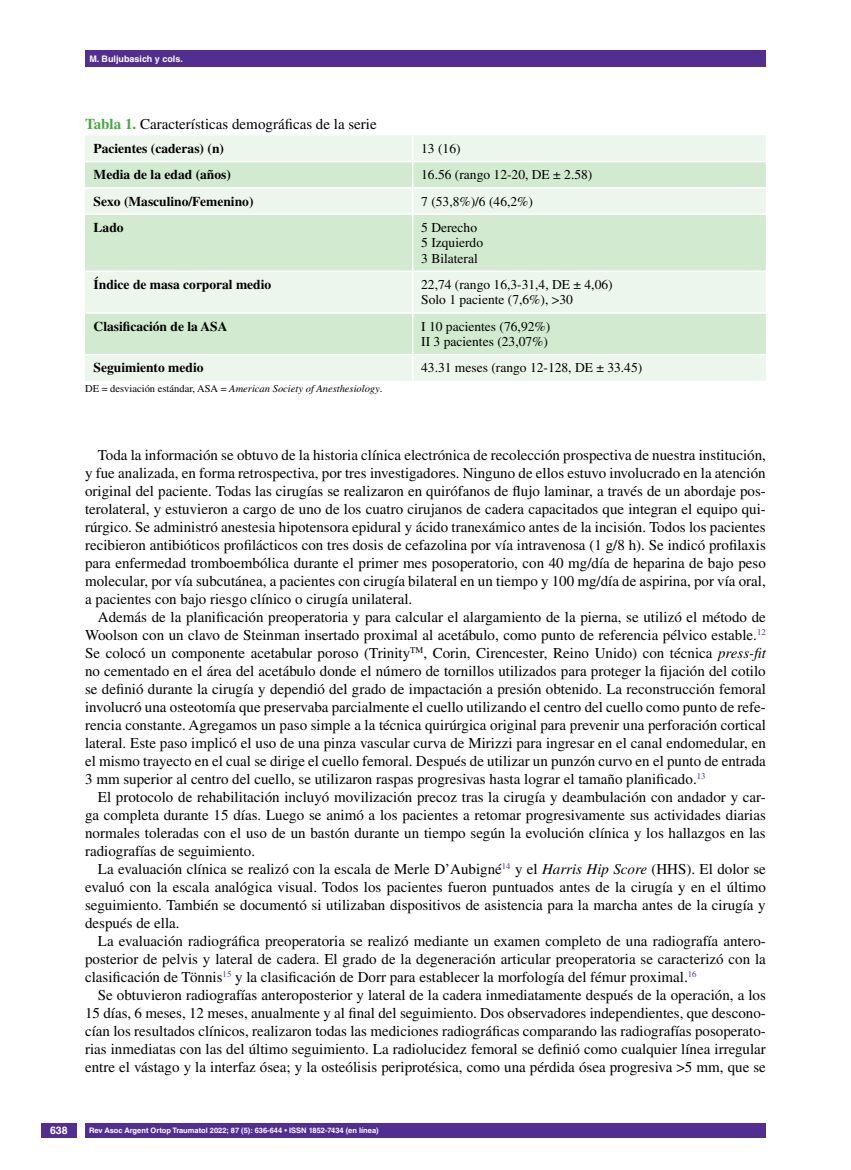
<style>
.page{position:relative;width:851px;height:1170px;background:#fff}
.page>*{position:absolute;margin:0;border:0;box-sizing:border-box;transform-origin:0 0}
.t1{font:15px/18px "Times LT Std";color:#000;text-align:justify}
.t2{font:13.5px/15.5px "Times LT Std";color:#000}
.t3{font:700 13.5px "Times LT Std";color:#000}
.t4{font:italic 10.5px "Times LT Std";color:#000}
.t5{font:700 10.5px "Helvetica LT Std";color:#fff}
.t6{font:700 9px "Helvetica LT Std";color:#fff}
.t7{font:700 7.5px "Helvetica LT Std";color:#fff}
.s1{font-weight:700;color:#49a942}
.s2{font-style:normal}
.s3{font-style:italic}
</style>
<div class="page">
<div style="left:41px;top:1123px;width:36px;height:14px;background:#522e91"></div>
<div style="left:85px;top:50px;width:680px;height:17px;background:#522e91"></div>
<div style="left:85px;top:1123px;width:680px;height:14px;background:#522e91"></div>
<div style="left:85px;top:135px;width:680px;height:246px;background:#edf6ec"></div>
<svg style="left:85px;top:162px;width:680px;height:192px;background:#dbeed9"></svg>
<hr style="left:85px;top:161px;width:327px;height:1px;background:#fff">
<hr style="left:412px;top:161px;width:353px;height:1px;background:#fff">
<hr style="left:85px;top:187px;width:327px;height:2px;background:#fff">
<hr style="left:412px;top:187px;width:353px;height:2px;background:#fff">
<svg style="left:412px;top:135px;width:1px;height:78px"></svg>
<hr style="left:85px;top:213px;width:327px;height:2px;background:#fff">
<hr style="left:412px;top:213px;width:353px;height:2px;background:#fff">
<hr style="left:412px;top:215px;width:1px;height:55px;background:#fff">
<hr style="left:85px;top:270px;width:327px;height:2px;background:#fff">
<hr style="left:412px;top:270px;width:353px;height:2px;background:#fff">
<hr style="left:412px;top:272px;width:1px;height:40px;background:#fff">
<hr style="left:85px;top:312px;width:327px;height:2px;background:#fff">
<hr style="left:412px;top:312px;width:353px;height:2px;background:#fff">
<hr style="left:412px;top:314px;width:1px;height:40px;background:#fff">
<hr style="left:85px;top:354px;width:327px;height:1px;background:#fff">
<hr style="left:412px;top:354px;width:353px;height:1px;background:#fff">
<svg style="left:412px;top:355px;width:1px;height:26px"></svg>
<p class="t6" style="left:89px;top:53px;width:95px">M. Buljubasich y cols.</p>
<p class="t1" style="left:85px;top:115px;width:293px"><span class="s1">Tabla 1.</span> Características demográficas de la serie</p>
<p class="t3" style="left:94px;top:140px;width:132px">Pacientes (caderas) (n)</p>
<p class="t2" style="left:421px;top:141px;width:41px">13 (16)</p>
<p class="t3" style="left:94px;top:167px;width:139px">Media de la edad (años)</p>
<p class="t2" style="left:421px;top:167px;width:173px">16.56 (rango 12-20, DE ± 2.58)</p>
<p class="t3" style="left:94px;top:193px;width:161px">Sexo (Masculino/Femenino)</p>
<p class="t2" style="left:421px;top:193px;width:113px">7 (53,8%)/6 (46,2%)</p>
<p class="t3" style="left:94px;top:219px;width:32px">Lado</p>
<p class="t2" style="left:421px;top:219px;width:63px">5 Derecho<br>5 Izquierdo<br>3 Bilateral</p>
<p class="t3" style="left:94px;top:276px;width:179px">Índice de masa corporal medio</p>
<p class="t2" style="left:421px;top:277px;width:193px">22,74 (rango 16,3-31,4, DE ± 4,06)<br>Solo 1 paciente (7,6%), &gt;30</p>
<p class="t3" style="left:94px;top:318px;width:117px">Clasificación de la ASA</p>
<p class="t2" style="left:421px;top:318px;width:130px">I 10 pacientes (76,92%)<br>II 3 pacientes (23,07%)</p>
<p class="t3" style="left:94px;top:360px;width:111px">Seguimiento medio</p>
<p class="t2" style="left:421px;top:360px;width:222px">43.31 meses (rango 12-128, DE ± 33.45)</p>
<p class="t4" style="left:85px;top:383px;width:299px"><span class="s2">DE = desviación estándar, ASA =</span> American Society of Anesthesiology<span class="s2">.</span></p>
<p class="t1" style="left:85px;top:445px;width:682px;text-indent:13px">Toda la información se obtuvo de la historia clínica electrónica de recolección prospectiva de nuestra institución, y fue analizada, en forma retrospectiva, por tres investigadores. Ninguno de ellos estuvo involucrado en la atención original del paciente. Todas las cirugías se realizaron en quirófanos de flujo laminar, a través de un abordaje pos&shy;terolateral, y estuvieron a cargo de uno de los cuatro cirujanos de cadera capacitados que integran el equipo qui&shy;rúrgico. Se administró anestesia hipotensora epidural y ácido tranexámico antes de la incisión. Todos los pacientes recibieron antibióticos profilácticos con tres dosis de cefazolina por vía intravenosa (1 g/8 h). Se indicó profilaxis para enfermedad tromboembólica durante el primer mes posoperatorio, con 40 mg/día de heparina de bajo peso molecular, por vía subcutánea, a pacientes con cirugía bilateral en un tiempo y 100 mg/día de aspirina, por vía oral, a pacientes con bajo riesgo clínico o cirugía unilateral.</p>
<p class="t1" style="left:85px;top:607px;width:682px;text-indent:13px">Además de la planificación preoperatoria y para calcular el alargamiento de la pierna, se utilizó el método de Woolson con un clavo de Steinman insertado proximal al acetábulo, como punto de referencia pélvico estable.<sup>12<br></sup>Se colocó un componente acetabular poroso (Trinity<sup>TM</sup>, Corin, Cirencester, Reino Unido) con técnica <span class="s3">press-fit </span>no cementado en el área del acetábulo donde el número de tornillos utilizados para proteger la fijación del cotilo se definió durante la cirugía y dependió del grado de impactación a presión obtenido. La reconstrucción femoral involucró una osteotomía que preservaba parcialmente el cuello utilizando el centro del cuello como punto de refe&shy;rencia constante. Agregamos un paso simple a la técnica quirúrgica original para prevenir una perforación cortical lateral. Este paso implicó el uso de una pinza vascular curva de Mirizzi para ingresar en el canal endomedular, en el mismo trayecto en el cual se dirige el cuello femoral. Después de utilizar un punzón curvo en el punto de entrada 3 mm superior al centro del cuello, se utilizaron raspas progresivas hasta lograr el tamaño planificado.<sup>13</sup></p>
<p class="t1" style="left:85px;top:787px;width:682px;text-indent:13px">El protocolo de rehabilitación incluyó movilización precoz tras la cirugía y deambulación con andador y car&shy;ga completa durante 15 días. Luego se animó a los pacientes a retomar progresivamente sus actividades diarias normales toleradas con el uso de un bastón durante un tiempo según la evolución clínica y los hallazgos en las radiografías de seguimiento.</p>
<p class="t1" style="left:85px;top:859px;width:682px;text-indent:13px">La evaluación clínica se realizó con la escala de Merle D’Aubigné<sup>14</sup> y el <span class="s3">Harris Hip Score</span> (HHS). El dolor se evaluó con la escala analógica visual. Todos los pacientes fueron puntuados antes de la cirugía y en el último seguimiento. También se documentó si utilizaban dispositivos de asistencia para la marcha antes de la cirugía y después de ella.</p>
<p class="t1" style="left:85px;top:931px;width:682px;text-indent:13px">La evaluación radiográfica preoperatoria se realizó mediante un examen completo de una radiografía antero&shy;posterior de pelvis y lateral de cadera. El grado de la degeneración articular preoperatoria se caracterizó con la clasificación de Tönnis<sup>15</sup> y la clasificación de Dorr para establecer la morfología del fémur proximal.<sup>16</sup></p>
<p class="t1" style="left:85px;top:985px;width:682px;text-indent:13px">Se obtuvieron radiografías anteroposterior y lateral de la cadera inmediatamente después de la operación, a los 15 días, 6 meses, 12 meses, anualmente y al final del seguimiento. Dos observadores independientes, que descono&shy;cían los resultados clínicos, realizaron todas las mediciones radiográficas comparando las radiografías posoperato&shy;rias inmediatas con las del último seguimiento. La radiolucidez femoral se definió como cualquier línea irregular entre el vástago y la interfaz ósea; y la osteólisis periprotésica, como una pérdida ósea progresiva &gt;5 mm, que se</p>
<p class="t5" style="left:50px;top:1124px;width:19px">638</p>
<p class="t7" style="left:89px;top:1125px;width:291px">Rev Asoc Argent Ortop Traumatol 2022; 87 (5): 636-644 • ISSN 1852-7434 (en línea)</p>
</div>
